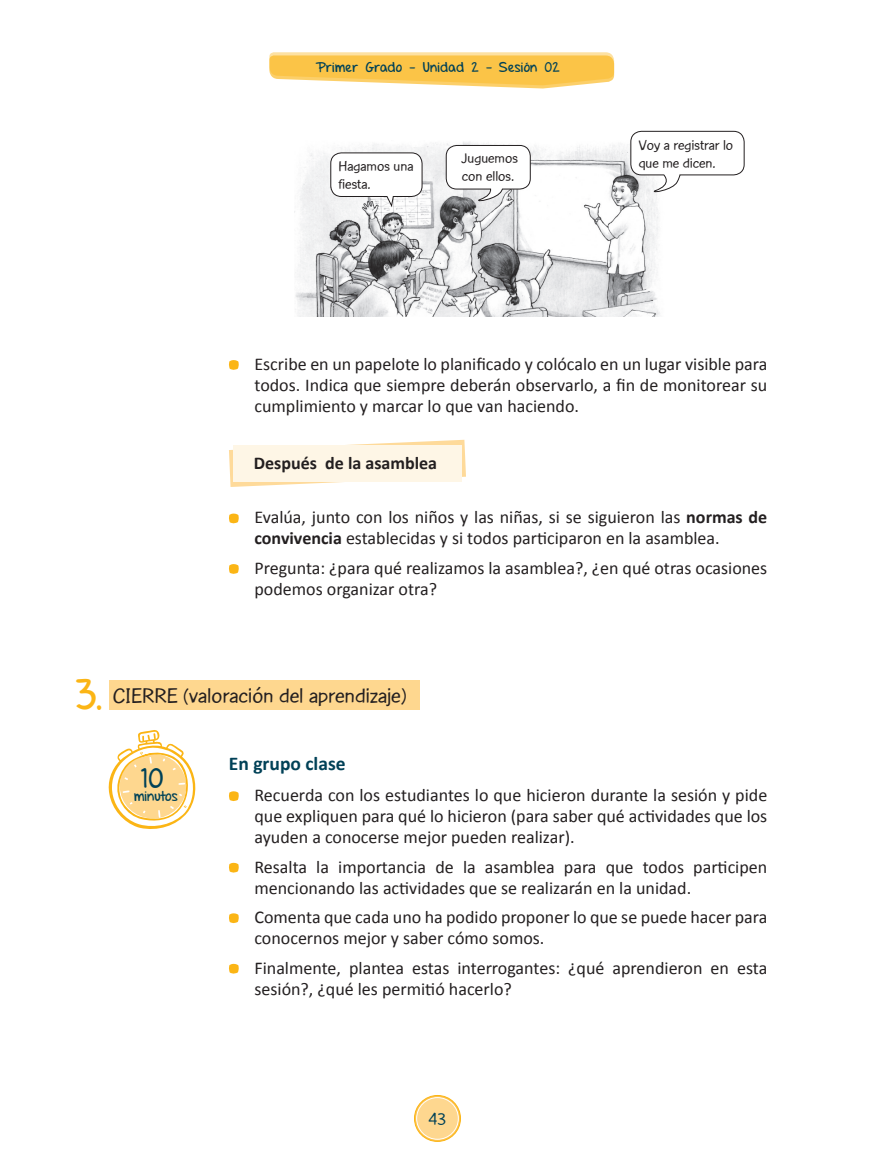
<style>
.page{position:relative;width:875px;height:1172px;background:#fff}
.page>*{position:absolute;margin:0;border:0;box-sizing:border-box;transform-origin:0 0}
.t1{font:27px "Set Firetothe Rain";color:#004157}
.t2{font:22.5px "Con Brush Reg";color:#231f20}
.t3{font:700 19.5px "Calibri";color:#004157}
.t4{font:18px/21px "Calibri";color:#231f20}
.t5{font:700 18px "Calibri";color:#231f20}
.t6{font:18px "Con Brush Reg";color:#004157}
.t7{font:15px/18px "Con Brush Reg";color:#231f20}
.t8{font:13.8px "Set Firetothe Rain";color:#004157}
.t9{font:13.5px "Set Firetothe Rain";letter-spacing:.025em;color:#004157}
.s1{font-weight:700}
.s2{font-family:"Set Firetothe Rain";font-size:42px;color:#fbb515}
</style>
<div class="page">
<svg style="left:108px;top:730px;width:88px;height:99px"></svg>
<div style="left:109px;top:680px;width:310px;height:30px;background:#fed78f"></div>
<svg style="left:229px;top:791px;width:10px;height:10px"></svg>
<svg style="left:229px;top:862px;width:10px;height:10px"></svg>
<svg style="left:229px;top:913px;width:10px;height:10px"></svg>
<svg style="left:229px;top:963px;width:10px;height:10px"></svg>
<svg style="left:229px;top:440px;width:237px;height:47px"></svg>
<div style="left:233px;top:445px;width:228px;height:37px;background:#fef6e6"></div>
<svg style="left:229px;top:513px;width:10px;height:10px"></svg>
<svg style="left:229px;top:564px;width:10px;height:10px"></svg>
<svg style="left:229px;top:360px;width:10px;height:10px"></svg>
<img style="left:295px;top:142px;width:365px;height:175px">
<svg style="left:629px;top:131px;width:115px;height:62px"></svg>
<svg style="left:445px;top:145px;width:86px;height:57px"></svg>
<svg style="left:330px;top:152px;width:92px;height:56px"></svg>
<svg style="left:414px;top:1095px;width:46px;height:46px"></svg>
<div style="left:414px;top:1095px;width:46px;height:47px;border:1px solid #fbb515;border-radius:50%"></div>
<div style="left:416px;top:1097px;width:42px;height:42px;background:#fed78f;border-radius:50%"></div>
<div style="left:416px;top:1097px;width:42px;height:42px;border:1px solid #fff;border-radius:50%"></div>
<svg style="left:269px;top:52px;width:345px;height:37px;background:#fbd06d"></svg>
<p class="t9" style="left:315px;top:60px;width:246px">Primer Grado - Unidad 2 - Sesión 02</p>
<p class="t7" style="left:638px;top:135px;width:96px">Voy a registrar lo</p>
<p class="t7" style="left:461px;top:149px;width:57px">Juguemos con ellos.</p>
<p class="t7" style="left:338px;top:157px;width:76px">Hagamos una</p>
<p class="t7" style="left:638px;top:153px;width:79px">que me dicen.</p>
<p class="t7" style="left:338px;top:175px;width:34px">fiesta.</p>
<p class="t4" style="left:254px;top:353px;width:514px;text-align:justify">Escribe en un papelote lo planificado y colócalo en un lugar visible para todos. Indica que siempre deberán observarlo, a fin de monitorear su cumplimiento y marcar lo que van haciendo.</p>
<p class="t5" style="left:254px;top:452px;width:185px">Después de la asamblea</p>
<p class="t4" style="left:254px;top:507px;width:514px">Evalúa, junto con los niños y las niñas, si se siguieron las <span class="s1">normas de convivencia</span> establecidas y si todos participaron en la asamblea.</p>
<p class="t4" style="left:254px;top:557px;width:514px">Pregunta: ¿para qué realizamos la asamblea?, ¿en qué otras ocasiones podemos organizar otra?</p>
<p class="t2" style="left:76px;top:682px;width:332px"><span class="s2">3.</span> CIERRE (valoración del aprendizaje)</p>
<p class="t1" style="left:141px;top:763px;width:24px">10</p>
<p class="t8" style="left:134px;top:788px;width:45px">minutos</p>
<p class="t3" style="left:229px;top:751px;width:118px">En grupo clase</p>
<p class="t4" style="left:254px;top:785px;width:514px;text-align:justify">Recuerda con los estudiantes lo que hicieron durante la sesión y pide que expliquen para qué lo hicieron (para saber qué actividades que los ayuden a conocerse mejor pueden realizar).</p>
<p class="t4" style="left:254px;top:856px;width:514px">Resalta la importancia de la asamblea para que todos participen mencionando las actividades que se realizarán en la unidad.</p>
<p class="t4" style="left:254px;top:907px;width:514px">Comenta que cada uno ha podido proponer lo que se puede hacer para conocernos mejor y saber cómo somos.</p>
<p class="t4" style="left:254px;top:957px;width:514px;line-height:21.6px">Finalmente, plantea estas interrogantes: ¿qué aprendieron en esta sesión?, ¿qué les permitió hacerlo?</p>
<p class="t6" style="left:428px;top:1108px;width:20px">43</p>
</div>
